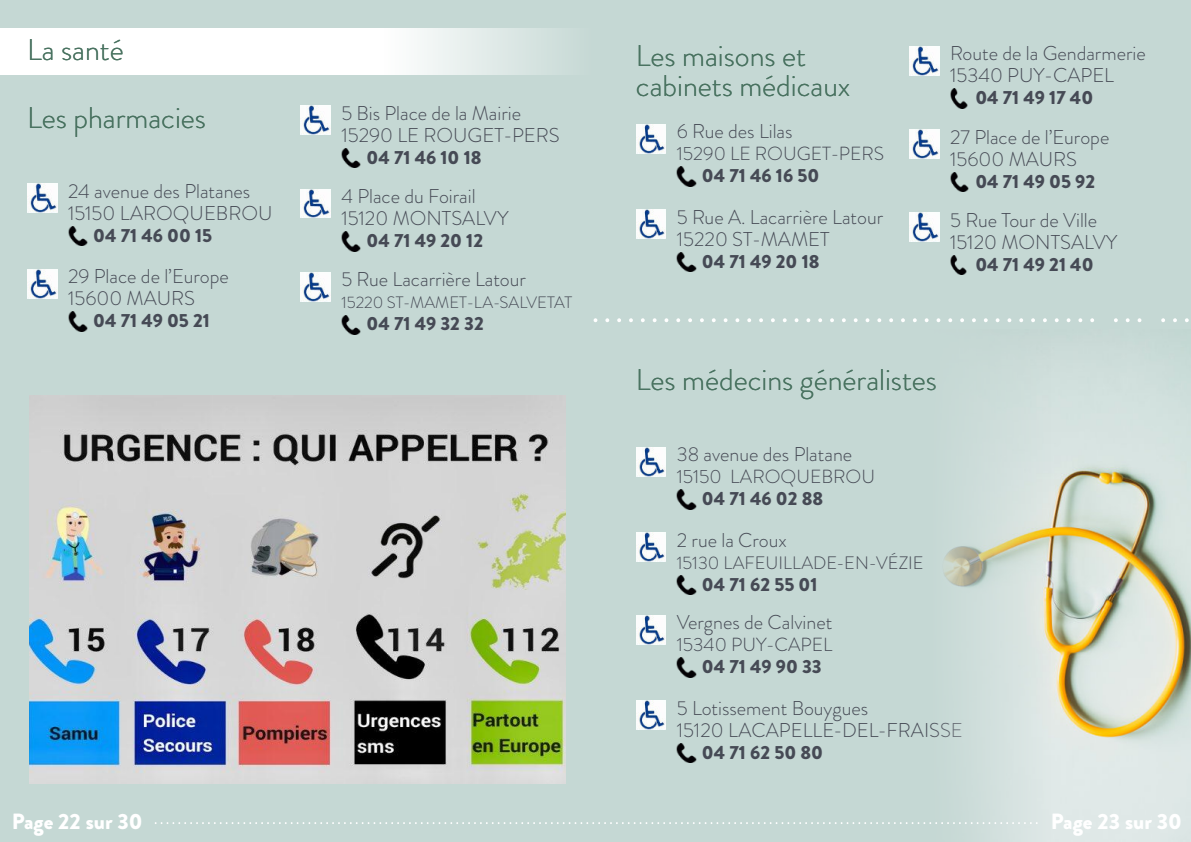
<style>
.page{position:relative;width:1191px;height:842px;background:#fff}
.page>*{position:absolute;margin:0;border:0;box-sizing:border-box;transform-origin:0 0}
.t1{font:300 30px/30px "Brandon Grotesque";color:#4a7361}
.t2{font:900 22px "Brandon Grotesque";color:#fff}
.t3{font:300 20px/22px "Brandon Grotesque";color:#464a55}
.t4{font:900 19px "Brandon Grotesque";color:#464a55}
.t5{font:300 19px "Brandon Grotesque";color:#464a55}
.t6{font:300 18px "Brandon Grotesque";color:#464a55}
.t7{font:300 16.5px "Brandon Grotesque";color:#464a55}
</style>
<div class="page">
<div style="left:0;top:0;width:595px;height:842px;background:#c5d8d4"></div>
<img style="left:68px;top:226px;width:19px;height:20px">
<img style="left:27px;top:183px;width:30px;height:29px">
<img style="left:341px;top:148px;width:20px;height:20px">
<img style="left:301px;top:106px;width:29px;height:29px">
<img style="left:341px;top:232px;width:20px;height:19px">
<img style="left:301px;top:189px;width:29px;height:29px">
<img style="left:341px;top:315px;width:20px;height:19px">
<img style="left:301px;top:272px;width:29px;height:29px">
<img style="left:68px;top:312px;width:19px;height:19px">
<img style="left:27px;top:269px;width:30px;height:29px">
<img style="left:0;top:29px;width:555px;height:45px">
<img style="left:30px;top:395px;width:536px;height:388px">
<div style="left:595px;top:0;width:596px;height:842px;background:#c5d8d4"></div>
<svg style="left:595px;top:318px;width:594px;height:4px"></svg>
<img style="left:677px;top:167px;width:19px;height:19px">
<img style="left:636px;top:124px;width:30px;height:29px">
<img style="left:950px;top:89px;width:17px;height:19px">
<img style="left:909px;top:46px;width:30px;height:29px">
<img style="left:950px;top:172px;width:18px;height:20px">
<img style="left:909px;top:130px;width:30px;height:29px">
<img style="left:950px;top:256px;width:17px;height:19px">
<img style="left:909px;top:213px;width:30px;height:29px">
<img style="left:677px;top:253px;width:19px;height:19px">
<img style="left:636px;top:210px;width:30px;height:29px">
<img style="left:677px;top:490px;width:19px;height:19px">
<img style="left:636px;top:447px;width:30px;height:29px">
<img style="left:677px;top:576px;width:19px;height:19px">
<img style="left:636px;top:533px;width:30px;height:29px">
<img style="left:677px;top:658px;width:19px;height:19px">
<img style="left:636px;top:615px;width:30px;height:29px">
<img style="left:677px;top:744px;width:19px;height:19px">
<img style="left:636px;top:701px;width:30px;height:29px">
<img style="left:944px;top:368px;width:247px;height:474px">
<svg style="left:156px;top:822px;width:886px;height:2px"></svg>
<h1 class="t1" style="left:27px;top:39px;width:98px">La santé</h1>
<h1 class="t1" style="left:27px;top:107px;width:180px">Les pharmacies</h1>
<p class="t3" style="left:341px;top:105px;width:220px">5 Bis Place de la Mairie<br>15290 LE ROUGET-PERS</p>
<p class="t4" style="left:366px;top:150px;width:116px">04 71 46 10 18</p>
<p class="t3" style="left:341px;top:188px;width:169px">4 Place du Foirail<br>15120 MONTSALVY</p>
<p class="t4" style="left:366px;top:234px;width:118px">04 71 49 20 12</p>
<p class="t3" style="left:341px;top:271px;width:186px">5 Rue Lacarrière Latour</p>
<p class="t7" style="left:341px;top:297px;width:232px">15220 ST-MAMET-LA-SALVETAT</p>
<p class="t4" style="left:366px;top:317px;width:119px">04 71 49 32 32</p>
<p class="t3" style="left:68px;top:182px;width:206px">24 avenue des Platanes<br>15150 LAROQUEBROU</p>
<p class="t4" style="left:93px;top:228px;width:120px">04 71 46 00 15</p>
<p class="t3" style="left:68px;top:268px;width:162px">29 Place de l’Europe<br>15600 MAURS</p>
<p class="t4" style="left:93px;top:314px;width:118px">04 71 49 05 21</p>
<p class="t2" style="left:12px;top:814px;width:132px">Page 22 sur 30</p>
<h1 class="t1" style="left:636px;top:45px;width:216px">Les maisons et cabinets médicaux</h1>
<p class="t3" style="left:950px;top:45px;width:197px">Route de la Gendarmerie<br>15340 PUY-CAPEL</p>
<p class="t4" style="left:975px;top:91px;width:119px">04 71 49 17 40</p>
<p class="t3" style="left:950px;top:129px;width:161px">27 Place de l’Europe<br>15600 MAURS</p>
<p class="t4" style="left:975px;top:174px;width:121px">04 71 49 05 92</p>
<p class="t3" style="left:950px;top:212px;width:169px">5 Rue Tour de Ville<br>15120 MONTSALVY</p>
<p class="t4" style="left:975px;top:258px;width:120px">04 71 49 21 40</p>
<p class="t3" style="left:677px;top:123px;width:117px">6 Rue des Lilas</p>
<p class="t5" style="left:677px;top:147px;width:209px">15290 LE ROUGET-PERS</p>
<p class="t4" style="left:702px;top:169px;width:119px">04 71 46 16 50</p>
<p class="t3" style="left:677px;top:209px;width:208px">5 Rue A. Lacarrière Latour<br>15220 ST-MAMET</p>
<p class="t4" style="left:702px;top:255px;width:119px">04 71 49 20 18</p>
<h1 class="t1" style="left:636px;top:369px;width:302px">Les médecins généralistes</h1>
<p class="t3" style="left:677px;top:446px;width:177px">38 avenue des Platane</p>
<p class="t5" style="left:677px;top:470px;width:200px">15150 LAROQUEBROU</p>
<p class="t4" style="left:702px;top:492px;width:123px">04 71 46 02 88</p>
<p class="t3" style="left:677px;top:532px;width:111px">2 rue la Croux</p>
<p class="t6" style="left:677px;top:556px;width:248px">15130 LAFEUILLADE-EN-VÉZIE</p>
<p class="t4" style="left:702px;top:578px;width:117px">04 71 62 55 01</p>
<p class="t3" style="left:677px;top:614px;width:157px">Vergnes de Calvinet</p>
<p class="t5" style="left:677px;top:638px;width:157px">15340 PUY-CAPEL</p>
<p class="t4" style="left:702px;top:660px;width:121px">04 71 49 90 33</p>
<p class="t3" style="left:677px;top:700px;width:288px">5 Lotissement Bouygues<br>15120 LACAPELLE-DEL-FRAISSE</p>
<p class="t4" style="left:702px;top:746px;width:123px">04 71 62 50 80</p>
<p class="t2" style="left:1051px;top:814px;width:132px">Page 23 sur 30</p>
</div>
